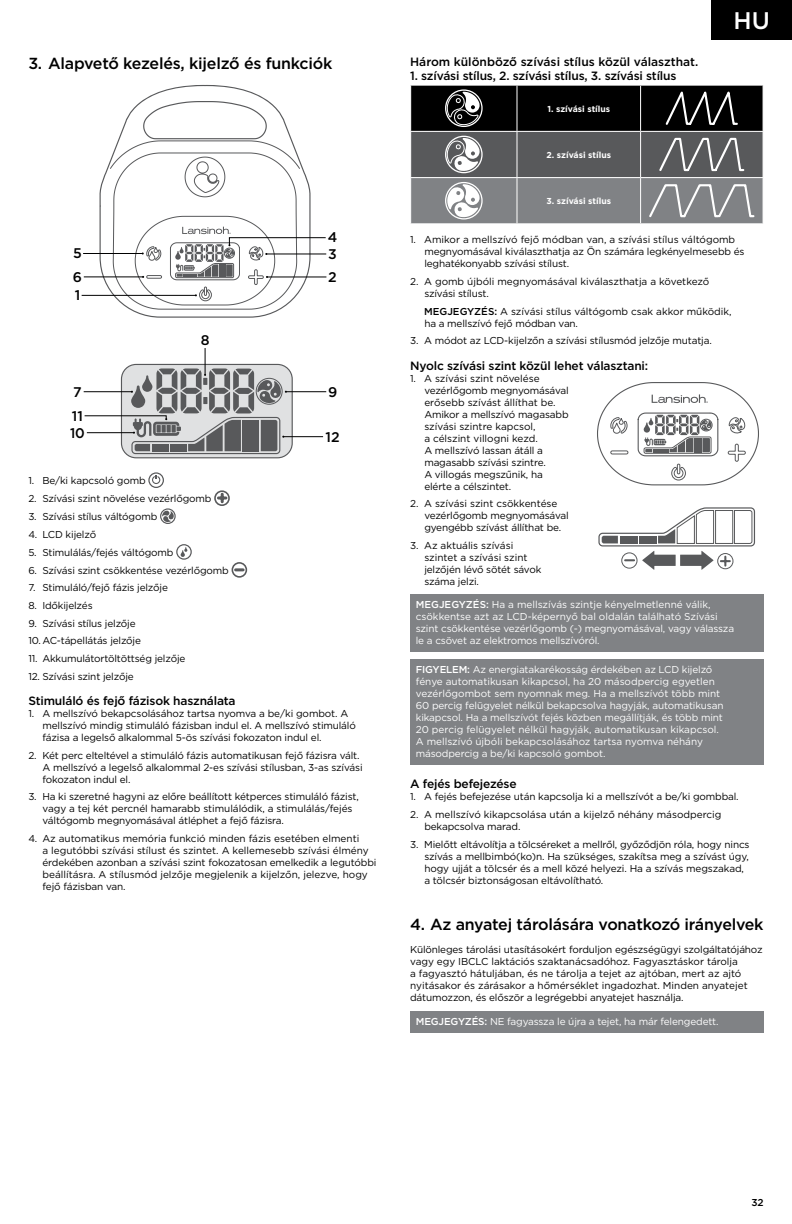
<style>
.page{position:relative;width:792px;height:1224px;background:#fff}
.page>*{position:absolute;margin:0;border:0;box-sizing:border-box;transform-origin:0 0}
.t1{font:500 24px "Gotham";color:#fff}
.t2{font:500 16px "Gotham";letter-spacing:-.015em;color:#000}
.t3{font:500 14px/23.4px "Gotham";color:#000}
.t4{font:500 14px "Gotham";color:#000;scale:.95 1}
.t5{font:500 12px "Gotham";letter-spacing:-.015em;color:#000}
.t6{font:10px/12px "Gotham";letter-spacing:-.015em;color:#000}
.t7{font:10px/12px "Gotham";letter-spacing:-.015em;color:#fff}
.t8{font:500 10px "Gotham";color:#000}
.t9{font:700 8.6px "Gotham";color:#fff}
.s1{font-weight:500}
</style>
<div class="page">
<div style="left:712px;top:0;width:80px;height:40px;background:#000"></div>
<svg style="left:148px;top:472px;width:16px;height:16px"></svg>
<div style="left:214px;top:490px;width:16px;height:16px;border:2px solid #58595b;border-radius:50%"></div>
<svg style="left:218px;top:494px;width:8px;height:8px"></svg>
<svg style="left:160px;top:508px;width:16px;height:16px"></svg>
<svg style="left:176px;top:544px;width:16px;height:16px"></svg>
<div style="left:232px;top:562px;width:15px;height:16px;border:2px solid #58595b;border-radius:50%"></div>
<svg style="left:236px;top:568px;width:7px;height:3px"></svg>
<div style="left:121px;top:364px;width:171px;height:94px;background:#e0e1e2;border-radius:15px"></div>
<div style="left:121px;top:364px;width:172px;height:94px;border:1px solid #58595b;border-radius:15px"></div>
<svg style="left:99px;top:85px;width:212px;height:210px"></svg>
<svg style="left:100px;top:140px;width:200px;height:178px"></svg>
<hr style="left:286px;top:391px;width:40px;height:1px;background:#000">
<hr style="left:283px;top:436px;width:40px;height:1px;background:#000">
<hr style="left:83px;top:253px;width:60px;height:1px;background:#000">
<svg style="left:142px;top:247px;width:19px;height:14px"></svg>
<hr style="left:84px;top:276px;width:59px;height:1px;background:#000">
<hr style="left:82px;top:295px;width:114px;height:1px;background:#000">
<svg style="left:175px;top:227px;width:152px;height:74px"></svg>
<svg style="left:84px;top:348px;width:203px;height:107px"></svg>
<div style="left:410px;top:595px;width:354px;height:57px;background:#808285"></div>
<div style="left:410px;top:660px;width:354px;height:105px;background:#808285"></div>
<div style="left:410px;top:1011px;width:354px;height:21px;background:#808285"></div>
<svg style="left:411px;top:85px;width:352px;height:139px;background:#59595b"></svg>
<svg style="left:598px;top:507px;width:158px;height:63px"></svg>
<svg style="left:597px;top:382px;width:162px;height:104px"></svg>
<h2 class="t2" style="left:28px;top:53px;width:306px">3. Alapvető kezelés, kijelző és funkciók</h2>
<h3 class="t3" style="left:73px;top:241px;width:11px">5<br>6</h3>
<h3 class="t3" style="left:75px;top:284px;width:7px">1</h3>
<h3 class="t3" style="left:73px;top:380px;width:10px">7</h3>
<h3 class="t4" style="left:70px;top:424px;width:17px">10</h3>
<h3 class="t3" style="left:72px;top:404px;width:13px">11</h3>
<h3 class="t3" style="left:201px;top:329px;width:10px">8</h3>
<h3 class="t3" style="left:328px;top:225px;width:11px">4</h3>
<h3 class="t3" style="left:328px;top:243px;width:10px">3</h3>
<h3 class="t3" style="left:328px;top:265px;width:10px">2</h3>
<h3 class="t3" style="left:328px;top:380px;width:11px">9</h3>
<h3 class="t3" style="left:326px;top:425px;width:16px">12</h3>
<p class="t6" style="left:28px;top:474px;width:119px">1. Be/ki kapcsoló gomb</p>
<p class="t6" style="left:28px;top:492px;width:185px">2. Szívási szint növelése vezérlőgomb</p>
<p class="t6" style="left:28px;top:510px;width:131px">3. Szívási stílus váltógomb</p>
<p class="t6" style="left:28px;top:528px;width:69px">4. LCD kijelző</p>
<p class="t6" style="left:28px;top:546px;width:147px">5. Stimulálás/fejés váltógomb</p>
<p class="t6" style="left:28px;top:564px;width:202px">6. Szívási szint csökkentése vezérlőgomb</p>
<p class="t6" style="left:28px;top:582px;width:141px">7. Stimuláló/fejő fázis jelzője</p>
<p class="t6" style="left:28px;top:599px;width:66px">8. Időkijelzés</p>
<p class="t6" style="left:28px;top:614px;width:114px;line-height:17.6px">9. Szívási stílus jelzője<br>10.AC-tápellátás jelzője</p>
<p class="t6" style="left:28px;top:652px;width:159px">11. Akkumulátortöltöttség jelzője</p>
<p class="t6" style="left:28px;top:670px;width:107px">12. Szívási szint jelzője</p>
<p class="t5" style="left:28px;top:693px;width:209px">Stimuláló és fejő fázisok használata</p>
<p class="t6" style="left:43px;top:707px;width:315px;text-indent:-14px">1. A mellszívó bekapcsolásához tartsa nyomva a be/ki gombot. A mellszívó mindig stimuláló fázisban indul el. A mellszívó stimuláló fázisa a legelső alkalommal 5-ös szívási fokozaton indul el.</p>
<p class="t6" style="left:43px;top:749px;width:322px;text-indent:-14px">2. Két perc elteltével a stimuláló fázis automatikusan fejő fázisra vált.<br>A mellszívó a legelső alkalommal 2-es szívási stílusban, 3-as szívási fokozaton indul el.</p>
<p class="t6" style="left:43px;top:791px;width:318px;text-indent:-14px">3. Ha ki szeretné hagyni az előre beállított kétperces stimuláló fázist, vagy a tej két percnél hamarabb stimulálódik, a stimulálás/fejés váltógomb megnyomásával átléphet a fejő fázisra.</p>
<p class="t6" style="left:43px;top:832px;width:336px;text-indent:-14px">4. Az automatikus memória funkció minden fázis esetében elmenti<br>a legutóbbi szívási stílust és szintet. A kellemesebb szívási élmény érdekében azonban a szívási szint fokozatosan emelkedik a legutóbbi beállításra. A stílusmód jelzője megjelenik a kijelzőn, jelezve, hogy fejő fázisban van.</p>
<h1 class="t1" style="left:734px;top:5px;width:38px">HU</h1>
<p class="t5" style="left:410px;top:54px;width:290px">Három különböző szívási stílus közül választhat.</p>
<p class="t5" style="left:410px;top:68px;width:268px">1. szívási stílus, 2. szívási stílus, 3. szívási stílus</p>
<p class="t9" style="left:547px;top:103px;width:64px">1. szívási stílus</p>
<p class="t9" style="left:547px;top:149px;width:66px">2. szívási stílus</p>
<p class="t9" style="left:547px;top:195px;width:66px">3. szívási stílus</p>
<p class="t6" style="left:424px;top:234px;width:322px;text-indent:-14px">1. Amikor a mellszívó fejő módban van, a szívási stílus váltógomb megnyomásával kiválaszthatja az Ön számára legkényelmesebb és leghatékonyabb szívási stílust.</p>
<p class="t6" style="left:424px;top:275px;width:287px;text-indent:-14px">2. A gomb újbóli megnyomásával kiválaszthatja a következő szívási stílust.</p>
<p class="t6" style="left:424px;top:305px;width:309px"><span class="s1">MEGJEGYZÉS:</span> A szívási stílus váltógomb csak akkor működik, ha a mellszívó fejő módban van.</p>
<p class="t6" style="left:410px;top:335px;width:303px">3. A módot az LCD-kijelzőn a szívási stílusmód jelzője mutatja.</p>
<p class="t5" style="left:410px;top:358px;width:240px">Nyolc szívási szint közül lehet választani:</p>
<p class="t6" style="left:424px;top:372px;width:146px;text-indent:-14px">1. A szívási szint növelése vezérlőgomb megnyomásával erősebb szívást állíthat be.<br>Amikor a mellszívó magasabb szívási szintre kapcsol,<br>a célszint villogni kezd.<br>A mellszívó lassan átáll a magasabb szívási szintre.<br>A villogás megszűnik, ha elérte a célszintet.</p>
<p class="t6" style="left:424px;top:498px;width:146px;text-indent:-14px">2. A szívási szint csökkentése vezérlőgomb megnyomásával gyengébb szívást állíthat be.</p>
<p class="t6" style="left:424px;top:539px;width:119px;text-indent:-14px">3. Az aktuális szívási szintet a szívási szint jelzőjén lévő sötét sávok száma jelzi.</p>
<p class="t7" style="left:416px;top:599px;width:320px"><span class="s1">MEGJEGYZÉS:</span> Ha a mellszívás szintje kényelmetlenné válik, csökkentse azt az LCD-képernyő bal oldalán található Szívási szint csökkentése vezérlőgomb (-) megnyomásával, vagy válassza le a csövet az elektromos mellszívóról.</p>
<p class="t7" style="left:416px;top:664px;width:309px"><span class="s1">FIGYELEM:</span> Az energiatakarékosság érdekében az LCD kijelző fénye automatikusan kikapcsol, ha 20 másodpercig egyetlen vezérlőgombot sem nyomnak meg. Ha a mellszívót több mint 60 percig felügyelet nélkül bekapcsolva hagyják, automatikusan kikapcsol. Ha a mellszívót fejés közben megállítják, és több mint 20 percig felügyelet nélkül hagyják, automatikusan kikapcsol.<br>A mellszívó újbóli bekapcsolásához tartsa nyomva néhány másodpercig a be/ki kapcsoló gombot.</p>
<p class="t5" style="left:410px;top:776px;width:108px">A fejés befejezése</p>
<p class="t6" style="left:410px;top:791px;width:330px">1. A fejés befejezése után kapcsolja ki a mellszívót a be/ki gombbal.</p>
<p class="t6" style="left:424px;top:808px;width:299px;text-indent:-14px">2. A mellszívó kikapcsolása után a kijelző néhány másodpercig bekapcsolva marad.</p>
<p class="t6" style="left:424px;top:838px;width:327px;text-indent:-14px">3. Mielőtt eltávolítja a tölcséreket a mellről, győződjön róla, hogy nincs szívás a mellbimbó(ko)n. Ha szükséges, szakítsa meg a szívást úgy, hogy ujját a tölcsér és a mell közé helyezi. Ha a szívás megszakad, a tölcsér biztonságosan eltávolítható.</p>
<h2 class="t2" style="left:410px;top:914px;width:355px">4. Az anyatej tárolására vonatkozó irányelvek</h2>
<p class="t6" style="left:410px;top:944px;width:354px">Különleges tárolási utasításokért forduljon egészségügyi szolgáltatójához vagy egy IBCLC laktációs szaktanácsadóhoz. Fagyasztáskor tárolja<br>a fagyasztó hátuljában, és ne tárolja a tejet az ajtóban, mert az ajtó nyitásakor és zárásakor a hőmérséklet ingadozhat. Minden anyatejet dátumozzon, és először a legrégebbi anyatejet használja.</p>
<p class="t7" style="left:416px;top:1015px;width:304px"><span class="s1">MEGJEGYZÉS:</span> NE fagyassza le újra a tejet, ha már felengedett.</p>
<p class="t8" style="left:751px;top:1196px;width:14px">32</p>
</div>
